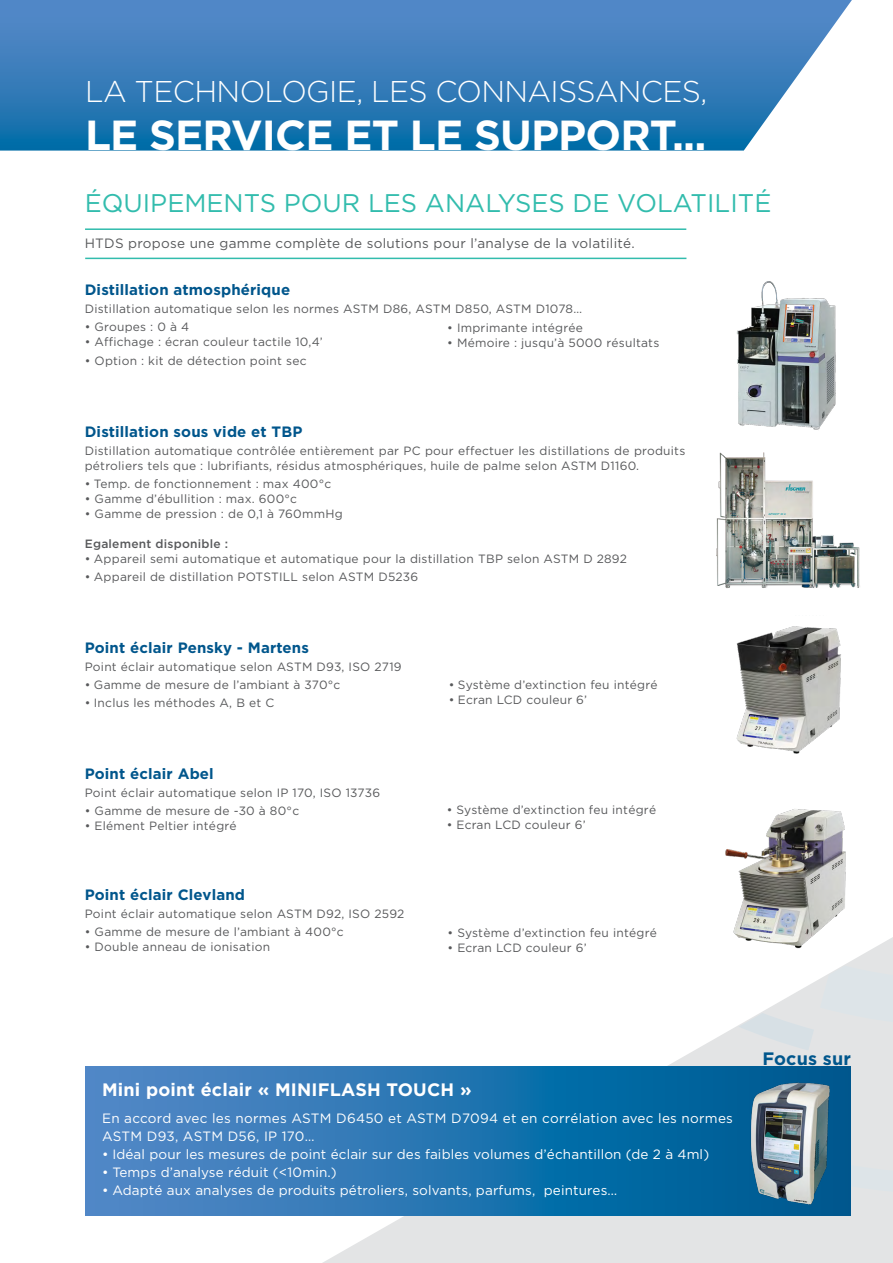
<style>
.page{position:relative;width:893px;height:1263px;background:#fff}
.page>*{position:absolute;margin:0;border:0;box-sizing:border-box;transform-origin:0 0}
.t1{font:700 42px "Gotham";letter-spacing:-.02em;color:#fff}
.t2{font:300 30px "Gotham";letter-spacing:-.02em;color:#fff}
.t3{font:25.5px "Gotham";color:#32bcad}
.t4{font:700 18px "Gotham";letter-spacing:.01em;color:#fff}
.t5{font:700 18px "Gotham";letter-spacing:.01em;color:#00568c}
.t6{font:700 15px "Gotham";letter-spacing:.01em;color:#00568c}
.t7{font:13.5px/18px "Gotham";letter-spacing:.01em;color:#fff}
.t8{font:13.5px "Gotham";letter-spacing:.02em;color:#58595b}
.t9{font:12px/15px "Gotham";letter-spacing:.02em;color:#58595b}
.t10{font:500 12px "Gotham";letter-spacing:.02em;color:#58595b}
</style>
<div class="page">
<svg style="left:322px;top:937px;width:571px;height:326px;fill:#e3e4e5"></svg>
<svg style="left:678px;top:937px;width:35px;height:16px"></svg>
<div style="left:820px;top:962px;width:73px;height:71px;background:#dde4e8"></div>
<svg style="left:650px;top:937px;width:28px;height:54px"></svg>
<svg style="left:667px;top:973px;width:147px;height:77px"></svg>
<svg style="left:257px;top:937px;width:332px;height:130px"></svg>
<div style="left:850px;top:1081px;width:43px;height:123px;background:#e3e4e5"></div>
<svg style="left:408px;top:937px;width:242px;height:100px"></svg>
<hr style="left:253px;top:482px;width:640px;height:3px;background:#cdcfd0">
<hr style="left:192px;top:939px;width:192px;height:2px;background:#fff">
<img style="left:717px;top:453px;width:143px;height:135px">
<img style="left:736px;top:626px;width:105px;height:128px">
<img style="left:722px;top:809px;width:130px;height:146px">
<img style="left:737px;top:281px;width:99px;height:149px">
<hr style="left:85px;top:228px;width:601px;height:2px;background:#32bcad">
<hr style="left:85px;top:258px;width:601px;height:1px;background:#32bcad">
<svg style="left:0;top:0;width:852px;height:151px;background:#4184be"></svg>
<svg style="left:85px;top:1067px;width:765px;height:148px;background:#2474b0"></svg>
<img style="left:746px;top:1074px;width:92px;height:136px">
<h2 class="t2" style="left:85px;top:75px;width:624px">LA TECHNOLOGIE, LES CONNAISSANCES,</h2>
<h1 class="t1" style="left:85px;top:111px;width:623px">LE SERVICE ET LE SUPPORT...</h1>
<h3 class="t3" style="left:85px;top:189px;width:688px">ÉQUIPEMENTS POUR LES ANALYSES DE VOLATILITÉ</h3>
<p class="t8" style="left:85px;top:236px;width:552px">HTDS propose une gamme complète de solutions pour l’analyse de la volatilité.</p>
<p class="t6" style="left:85px;top:281px;width:207px">Distillation atmosphérique</p>
<p class="t9" style="left:85px;top:302px;width:499px">Distillation automatique selon les normes ASTM D86, ASTM D850, ASTM D1078…</p>
<p class="t9" style="left:85px;top:320px;width:106px">• Groupes : 0 à 4</p>
<p class="t9" style="left:85px;top:335px;width:240px">• Affichage : écran couleur tactile 10,4’</p>
<p class="t9" style="left:85px;top:353px;width:223px">• Option : kit de détection point sec</p>
<p class="t9" style="left:447px;top:320px;width:137px">• Imprimante intégrée</p>
<p class="t9" style="left:447px;top:335px;width:214px">• Mémoire : jusqu’à 5000 résultats</p>
<p class="t6" style="left:85px;top:422px;width:219px">Distillation sous vide et TBP</p>
<p class="t9" style="left:85px;top:443px;width:602px">Distillation automatique contrôlée entièrement par PC pour effectuer les distillations de produits pétroliers tels que : lubrifiants, résidus atmosphériques, huile de palme selon ASTM D1160.</p>
<p class="t9" style="left:85px;top:476px;width:248px">• Temp. de fonctionnement : max 400°c</p>
<p class="t9" style="left:85px;top:491px;width:214px">• Gamme d’ébullition : max. 600°c</p>
<p class="t9" style="left:85px;top:506px;width:259px">• Gamme de pression : de 0,1 à 760mmHg</p>
<p class="t10" style="left:85px;top:536px;width:145px">Egalement disponible :</p>
<p class="t9" style="left:85px;top:551px;width:544px">• Appareil semi automatique et automatique pour la distillation TBP selon ASTM D 2892</p>
<p class="t9" style="left:85px;top:569px;width:335px">• Appareil de distillation POTSTILL selon ASTM D5236</p>
<p class="t6" style="left:85px;top:638px;width:226px">Point éclair Pensky - Martens</p>
<p class="t9" style="left:85px;top:659px;width:318px">Point éclair automatique selon ASTM D93, ISO 2719</p>
<p class="t9" style="left:85px;top:677px;width:257px">• Gamme de mesure de l’ambiant à 370°c</p>
<p class="t9" style="left:85px;top:695px;width:191px">• Inclus les méthodes A, B et C</p>
<p class="t6" style="left:85px;top:764px;width:131px">Point éclair Abel</p>
<p class="t9" style="left:85px;top:785px;width:297px">Point éclair automatique selon IP 170, ISO 13736</p>
<p class="t9" style="left:85px;top:803px;width:216px">• Gamme de mesure de -30 à 80°c</p>
<p class="t9" style="left:85px;top:818px;width:153px">• Elément Peltier intégré</p>
<p class="t6" style="left:85px;top:886px;width:162px">Point éclair Clevland</p>
<p class="t9" style="left:85px;top:906px;width:321px">Point éclair automatique selon ASTM D92, ISO 2592</p>
<p class="t9" style="left:85px;top:924px;width:260px">• Gamme de mesure de l’ambiant à 400°c</p>
<p class="t9" style="left:85px;top:939px;width:187px">• Double anneau de ionisation</p>
<p class="t9" style="left:449px;top:676px;width:210px">• Système d’extinction feu intégré</p>
<p class="t9" style="left:449px;top:691px;width:140px">• Ecran LCD couleur 6’</p>
<p class="t9" style="left:447px;top:802px;width:211px">• Système d’extinction feu intégré</p>
<p class="t9" style="left:447px;top:817px;width:141px">• Ecran LCD couleur 6’</p>
<p class="t9" style="left:448px;top:924px;width:211px">• Système d’extinction feu intégré</p>
<p class="t9" style="left:448px;top:939px;width:141px">• Ecran LCD couleur 6’</p>
<h3 class="t4" style="left:102px;top:1079px;width:371px">Mini point éclair « MINIFLASH TOUCH »</h3>
<p class="t7" style="left:102px;top:1109px;width:632px">En accord avec les normes ASTM D6450 et ASTM D7094 et en corrélation avec les normes<br>ASTM D93, ASTM D56, IP 170…</p>
<p class="t7" style="left:102px;top:1145px;width:609px">• Idéal pour les mesures de point éclair sur des faibles volumes d’échantillon (de 2 à 4ml)</p>
<p class="t7" style="left:102px;top:1163px;width:236px">• Temps d’analyse réduit (&lt;10min.)</p>
<p class="t7" style="left:102px;top:1181px;width:517px">• Adapté aux analyses de produits pétroliers, solvants, parfums, peintures…</p>
<h3 class="t5" style="left:762px;top:1048px;width:90px">Focus sur</h3>
</div>
